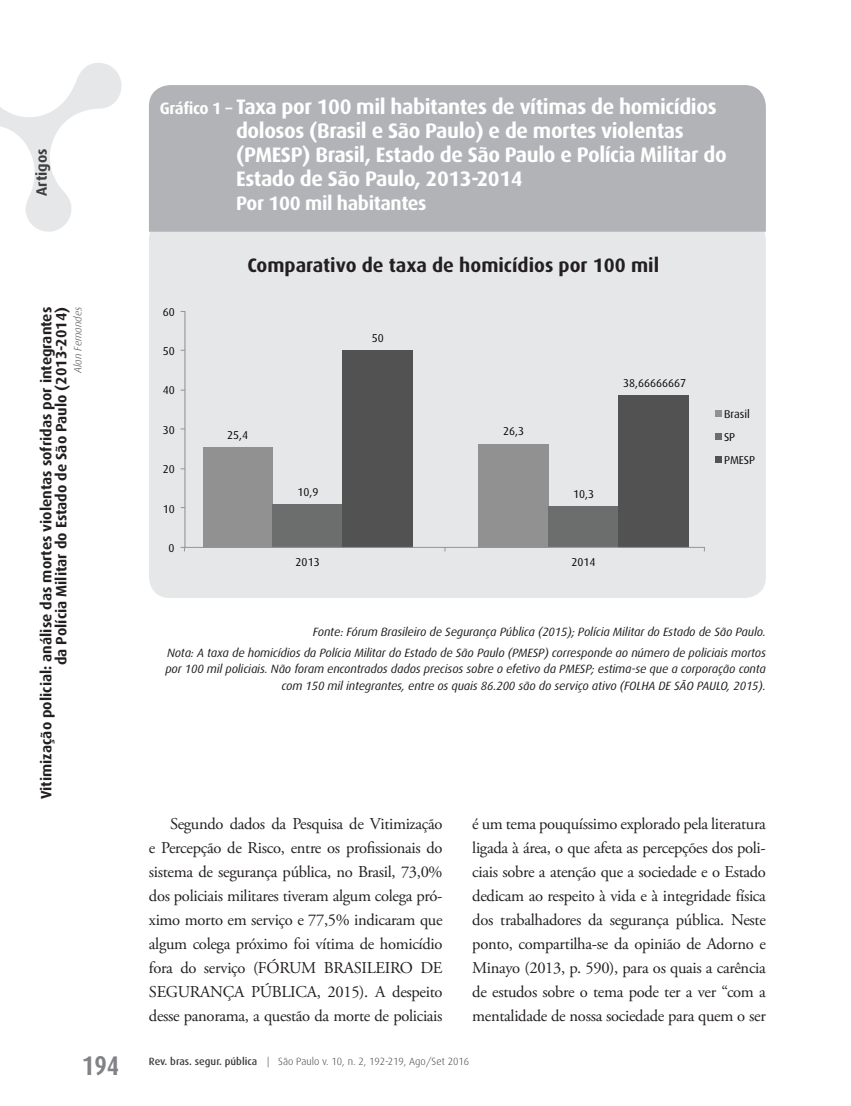
<style>
.page{position:relative;width:851px;height:1106px;background:#fff}
.page>*{position:absolute;margin:0;border:0;box-sizing:border-box;transform-origin:0 0}
.t1{font:700 27px "Dax Condensed";color:#808285}
.t2{font:700 21px/24px "Dax";letter-spacing:-.02em;color:#fff}
.t3{font:700 19.5px "Dax";color:#231f20}
.t4{font:700 19.5px "Dax";letter-spacing:-.02em;color:#fff}
.t5{font:16.5px/24px "Adobe Garamond Pro";letter-spacing:-.02em;color:#231f20;text-align:justify}
.t6{font:700 15px/15px "Dax";color:#231f20;text-align:right}
.t7{font:700 15px "Dax";color:#3e3e3f}
.t8{font:italic 12px/20.7px "Dax";letter-spacing:-.01em;color:#231f20;text-align:right}
.t9{font:11.4px/23px "Dax";color:#050504}
.t10{font:300 10.5px "Dax";color:#3e3e3f}
.t11{font:italic 300 10.5px "Dax";color:#3e3e3f}
.s1{font-size:16.5px}
.s2{font-weight:500}
</style>
<div class="page">
<svg style="left:0;top:63px;width:122px;height:169px"></svg>
<div style="left:149px;top:218px;width:616px;height:380px;background:#e6e7e9;border-radius:21px"></div>
<div style="left:149px;top:85px;width:616px;height:147px;background:#b2b3b7"></div>
<div style="left:478px;top:444px;width:70px;height:103px;background:#929192"></div>
<div style="left:203px;top:447px;width:69px;height:100px;background:#929192"></div>
<div style="left:548px;top:506px;width:70px;height:41px;background:#6c6d6d"></div>
<div style="left:272px;top:504px;width:70px;height:43px;background:#6c6d6d"></div>
<div style="left:618px;top:395px;width:70px;height:152px;background:#515251"></div>
<div style="left:342px;top:350px;width:70px;height:197px;background:#515251"></div>
<hr style="left:184px;top:311px;width:1px;height:236px;background:#989898">
<hr style="left:185px;top:547px;width:519px;height:1px;background:#939598">
<svg style="left:715px;top:410px;width:6px;height:6px"></svg>
<svg style="left:715px;top:433px;width:6px;height:6px"></svg>
<svg style="left:715px;top:456px;width:6px;height:6px"></svg>
<p class="t7" style="left:33px;top:196px;width:49px;rotate:-90deg">Artigos</p>
<p class="t6" style="left:39px;top:799px;width:494px;rotate:-90deg">Vitimização policial: análise das mortes violentas sofridas por integrantes da Polícia Militar do Estado de São Paulo (2013-2014)</p>
<p class="t11" style="left:72px;top:373px;width:67px;rotate:-90deg">Alan Fernandes</p>
<h1 class="t1" style="left:82px;top:1050px;width:39px">194</h1>
<p class="t2" style="left:236px;top:94px;width:492px;text-indent:-76px"><span class="s1">Gráfico 1 –</span> Taxa por 100 mil habitantes de vítimas de homicídios dolosos (Brasil e São Paulo) e de mortes violentas (PMESP) Brasil, Estado de São Paulo e Polícia Militar do Estado de São Paulo, 2013-2014</p>
<p class="t4" style="left:236px;top:192px;width:192px">Por 100 mil habitantes</p>
<p class="t9" style="left:163px;top:300px;width:14px">60</p>
<p class="t9" style="left:163px;top:340px;width:14px">50</p>
<p class="t9" style="left:163px;top:379px;width:14px">40</p>
<p class="t9" style="left:163px;top:418px;width:14px">30</p>
<p class="t9" style="left:163px;top:458px;width:14px">20</p>
<p class="t9" style="left:163px;top:497px;width:14px">10</p>
<p class="t9" style="left:168px;top:536px;width:8px">0</p>
<p class="t3" style="left:247px;top:254px;width:413px">Comparativo de taxa de homicídios por 100 mil</p>
<p class="t9" style="left:371px;top:326px;width:14px">50</p>
<p class="t9" style="left:227px;top:423px;width:23px">25,4</p>
<p class="t9" style="left:503px;top:420px;width:23px">26,3</p>
<p class="t9" style="left:297px;top:480px;width:23px">10,9</p>
<p class="t9" style="left:573px;top:483px;width:23px">10,3</p>
<p class="t9" style="left:295px;top:550px;width:26px">2013</p>
<p class="t9" style="left:571px;top:550px;width:26px">2014</p>
<p class="t9" style="left:623px;top:371px;width:65px">38,66666667</p>
<p class="t9" style="left:724px;top:402px;width:33px">Brasil<br>SP<br>PMESP</p>
<p class="t8" style="left:167px;top:621px;width:600px">Fonte: Fórum Brasileiro de Segurança Pública (2015); Polícia Militar do Estado de São Paulo.<br>Nota: A taxa de homicídios da Polícia Militar do Estado de São Paulo (PMESP) corresponde ao número de policiais mortos</p>
<p class="t8" style="left:165px;top:661px;width:602px;line-height:16.5px">por 100 mil policiais. Não foram encontrados dados precisos sobre o efetivo da PMESP; estima-se que a corporação conta com 150 mil integrantes, entre os quais 86.200 são do serviço ativo (FOLHA DE SÃO PAULO, 2015).</p>
<p class="t5" style="left:149px;top:812px;width:295px;text-indent:21px">Segundo dados da Pesquisa de Vitimização e Percepção de Risco, entre os profissionais do sistema de segurança pública, no Brasil, 73,0% dos policiais militares tiveram algum colega pró&shy;ximo morto em serviço e 77,5% indicaram que algum colega próximo foi vítima de homicídio fora do serviço (FÓRUM BRASILEIRO DE SEGURANÇA PÚBLICA, 2015). A despeito desse panorama, a questão da morte de policiais</p>
<p class="t5" style="left:472px;top:812px;width:295px">é um tema pouquíssimo explorado pela literatura ligada à área, o que afeta as percepções dos poli&shy;ciais sobre a atenção que a sociedade e o Estado dedicam ao respeito à vida e à integridade física dos trabalhadores da segurança pública. Neste ponto, compartilha-se da opinião de Adorno e Minayo (2013, p. 590), para os quais a carência de estudos sobre o tema pode ter a ver “com a mentalidade de nossa sociedade para quem o ser</p>
<p class="t10" style="left:149px;top:1055px;width:322px"><span class="s2">Rev. bras. segur. pública</span> | São Paulo v. 10, n. 2, 192-219, Ago/Set 2016</p>
</div>
